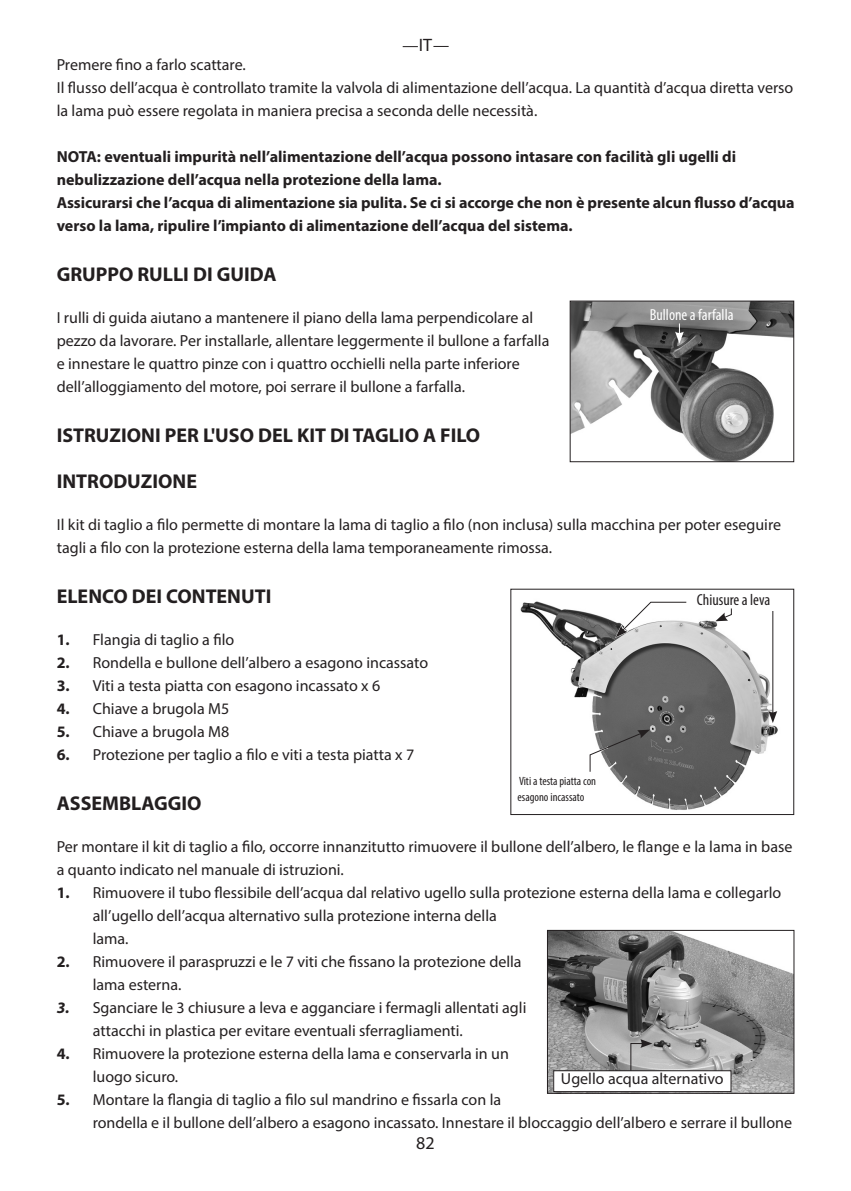
<style>
.page{position:relative;width:851px;height:1191px;background:#fff}
.page>*{position:absolute;margin:0;border:0;box-sizing:border-box;transform-origin:0 0}
.t1{font:700 20px "Myriad Pro";color:#231f20}
.t2{font:18px "Myriad Pro";color:#231f20}
.t3{font:16px/23px "Myriad Pro";color:#231f20}
.t4{font:700 16px/23px "Myriad Pro";color:#231f20}
.t5{font:condensed 16px "Myriad Pro";color:#fff}
.t6{font:condensed 16px "Myriad Pro";color:#231f20}
.t7{font:condensed 12px/16px "Myriad Pro";color:#231f20}
.s1{font-weight:700}
.s2{font-weight:700;font-style:italic}
</style>
<div class="page">
<svg style="left:402px;top:46px;width:16px;height:1px"></svg>
<svg style="left:433px;top:46px;width:15px;height:1px"></svg>
<img style="left:571px;top:302px;width:221px;height:158px">
<div style="left:569px;top:300px;width:225px;height:162px;border:1px solid #231f20"></div>
<svg style="left:675px;top:323px;width:8px;height:20px"></svg>
<img style="left:520px;top:601px;width:258px;height:209px">
<div style="left:510px;top:588px;width:284px;height:227px;border:1px solid #231f20"></div>
<svg style="left:715px;top:608px;width:16px;height:13px"></svg>
<svg style="left:615px;top:601px;width:72px;height:37px"></svg>
<svg style="left:589px;top:729px;width:60px;height:43px"></svg>
<hr style="left:772px;top:611px;width:1px;height:103px;background:#231f20">
<svg style="left:768px;top:711px;width:9px;height:12px"></svg>
<img style="left:549px;top:932px;width:243px;height:159px">
<div style="left:547px;top:930px;width:247px;height:163px;border:1px solid #231f20"></div>
<div style="left:553px;top:1070px;width:177px;height:21px;background:#fff"></div>
<div style="left:553px;top:1070px;width:178px;height:21px;border:1px solid #231f20"></div>
<svg style="left:630px;top:1039px;width:22px;height:32px"></svg>
<p class="t2" style="left:419px;top:34px;width:15px">IT</p>
<p class="t3" style="left:57px;top:53px;width:738px">Premere fino a farlo scattare.<br>Il flusso dell’acqua è controllato tramite la valvola di alimentazione dell’acqua. La quantità d’acqua diretta verso la lama può essere regolata in maniera precisa a seconda delle necessità.</p>
<p class="t4" style="left:57px;top:145px;width:739px">NOTA: eventuali impurità nell’alimentazione dell’acqua possono intasare con facilità gli ugelli di nebulizzazione dell’acqua nella protezione della lama.<br>Assicurarsi che l’acqua di alimentazione sia pulita. Se ci si accorge che non è presente alcun flusso d’acqua verso la lama, ripulire l’impianto di alimentazione dell’acqua del sistema.</p>
<p class="t1" style="left:57px;top:261px;width:221px">GRUPPO RULLI DI GUIDA</p>
<p class="t3" style="left:57px;top:306px;width:494px">I rulli di guida aiutano a mantenere il piano della lama perpendicolare al pezzo da lavorare. Per installarle, allentare leggermente il bullone a farfalla e innestare le quattro pinze con i quattro occhielli nella parte inferiore dell’alloggiamento del motore, poi serrare il bullone a farfalla.</p>
<p class="t1" style="left:57px;top:422px;width:425px">ISTRUZIONI PER L'USO DEL KIT DI TAGLIO A FILO</p>
<p class="t1" style="left:57px;top:468px;width:142px">INTRODUZIONE</p>
<p class="t3" style="left:57px;top:513px;width:725px">Il kit di taglio a filo permette di montare la lama di taglio a filo (non inclusa) sulla macchina per poter eseguire tagli a filo con la protezione esterna della lama temporaneamente rimossa.</p>
<p class="t1" style="left:57px;top:583px;width:216px">ELENCO DEI CONTENUTI</p>
<p class="t3" style="left:57px;top:628px;width:179px"><span class="s1">1.</span> Flangia di taglio a filo</p>
<p class="t3" style="left:57px;top:651px;width:373px"><span class="s1">2.</span> Rondella e bullone dell’albero a esagono incassato</p>
<p class="t3" style="left:57px;top:674px;width:325px"><span class="s1">3.</span> Viti a testa piatta con esagono incassato x 6</p>
<p class="t3" style="left:57px;top:697px;width:174px"><span class="s1">4.</span> Chiave a brugola M5</p>
<p class="t3" style="left:57px;top:720px;width:174px"><span class="s1">5.</span> Chiave a brugola M8</p>
<p class="t3" style="left:57px;top:743px;width:359px"><span class="s1">6.</span> Protezione per taglio a filo e viti a testa piatta x 7</p>
<p class="t1" style="left:57px;top:790px;width:146px">ASSEMBLAGGIO</p>
<p class="t3" style="left:57px;top:835px;width:737px">Per montare il kit di taglio a filo, occorre innanzitutto rimuovere il bullone dell’albero, le flange e la lama in base a quanto indicato nel manuale di istruzioni.</p>
<p class="t3" style="left:93px;top:881px;width:690px;text-indent:-36px"><span class="s1">1.</span> Rimuovere il tubo flessibile dell’acqua dal relativo ugello sulla protezione esterna della lama e collegarlo all’ugello dell’acqua alternativo sulla protezione interna della<br>lama.</p>
<p class="t3" style="left:93px;top:950px;width:430px;text-indent:-36px"><span class="s1">2.</span> Rimuovere il paraspruzzi e le 7 viti che fissano la protezione della lama esterna.</p>
<p class="t3" style="left:93px;top:996px;width:435px;text-indent:-36px"><span class="s2">3.</span> Sganciare le 3 chiusure a leva e agganciare i fermagli allentati agli attacchi in plastica per evitare eventuali sferragliamenti.</p>
<p class="t3" style="left:93px;top:1042px;width:417px;text-indent:-36px"><span class="s1">4.</span> Rimuovere la protezione esterna della lama e conservarla in un luogo sicuro.</p>
<p class="t3" style="left:93px;top:1088px;width:700px;text-indent:-36px"><span class="s1">5.</span> Montare la flangia di taglio a filo sul mandrino e fissarla con la<br>rondella e il bullone dell’albero a esagono incassato. Innestare il bloccaggio dell’albero e serrare il bullone</p>
<p class="t5" style="left:649px;top:305px;width:85px">Bullone a farfalla</p>
<p class="t6" style="left:697px;top:589px;width:75px">Chiusure a leva</p>
<p class="t7" style="left:517px;top:773px;width:80px">Viti a testa piatta con esagono incassato</p>
<p class="t3" style="left:561px;top:1067px;width:164px">Ugello acqua alternativo</p>
<p class="t2" style="left:416px;top:1132px;width:20px">82</p>
</div>
